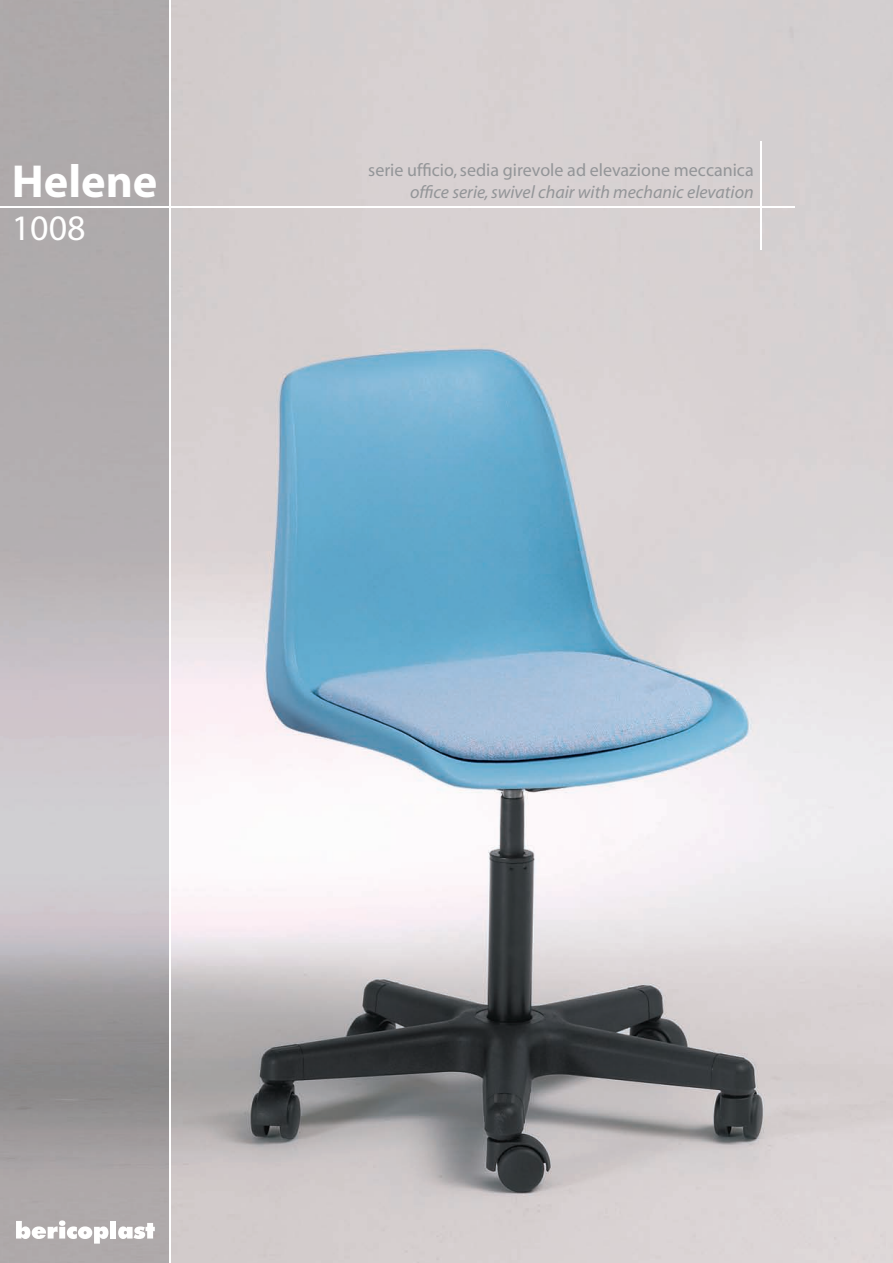
<style>
.page{position:relative;width:893px;height:1263px;background:#fff}
.page>*{position:absolute;margin:0;border:0;box-sizing:border-box;transform-origin:0 0}
.t1{font:700 46.5px "Myriad";color:#fff}
.t2{font:36px "Myriad";color:#fff}
.t3{font:18px "Myriad";color:#939598}
.t4{font:italic 18px "Myriad";color:#939598}
</style>
<div class="page">
<img style="left:171px;top:0;width:722px;height:1263px">
<hr style="left:0;top:207px;width:795px;height:1px;background:#fff">
<hr style="left:760px;top:141px;width:2px;height:109px;background:#fff">
<svg style="left:16px;top:1220px;width:92px;height:23px"></svg>
<svg style="left:118px;top:1223px;width:37px;height:16px"></svg>
<h1 class="t1" style="left:12px;top:164px;width:147px">Helene</h1>
<h2 class="t2" style="left:12px;top:215px;width:75px">1008</h2>
<p class="t3" style="left:368px;top:163px;width:387px">serie ufficio, sedia girevole ad elevazione meccanica</p>
<p class="t4" style="left:410px;top:185px;width:345px">office serie, swivel chair with mechanic elevation</p>
</div>
